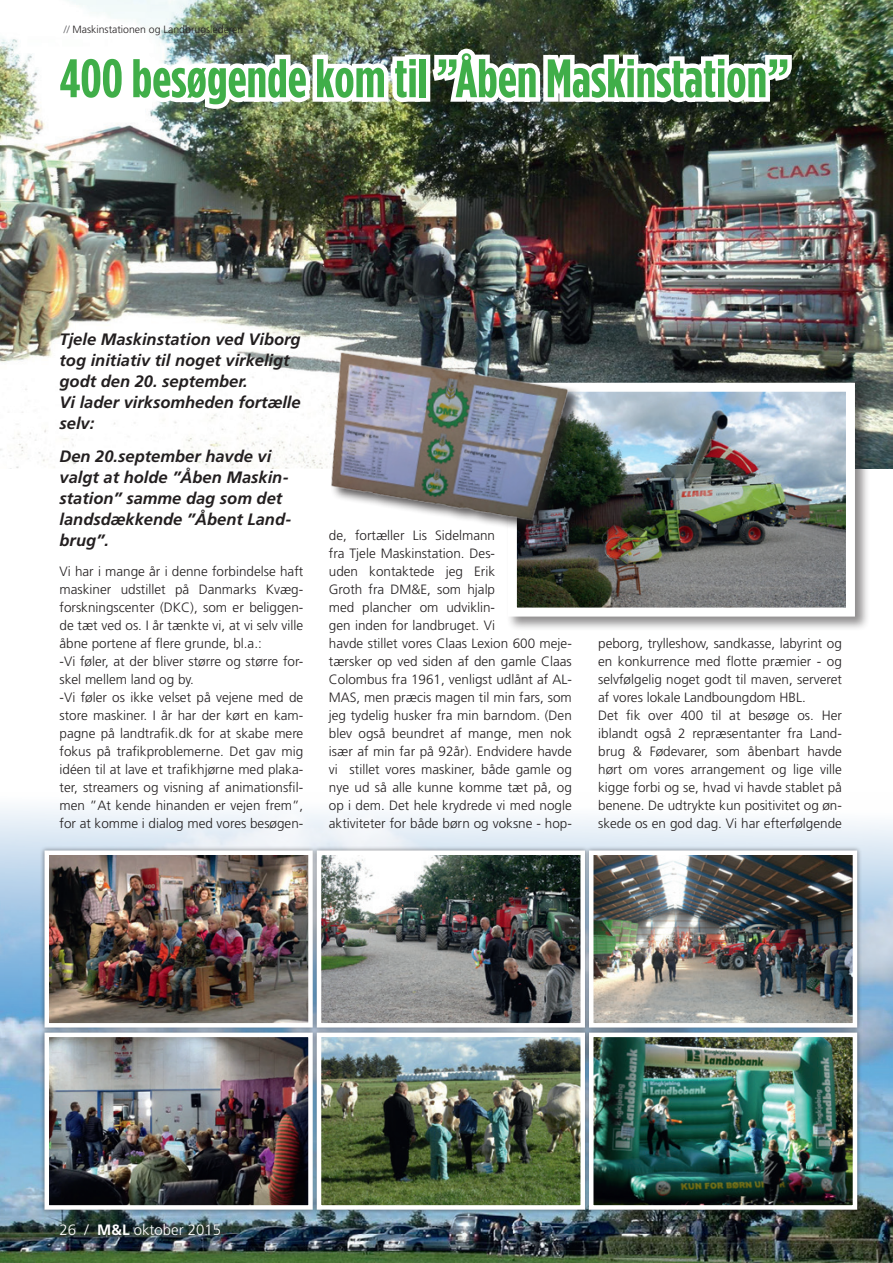
<style>
.page{position:relative;width:893px;height:1263px;background:#fff}
.page>*{position:absolute;margin:0;border:0;box-sizing:border-box;transform-origin:0 0}
.t1{font:700 54px "Gotham Condensed";color:#40ae49}
.t2{font:italic 700 16.5px/21px "Frutiger LT Std";color:#231f20}
.t3{font:300 15px "Frutiger LT Std";color:#fff}
.t4{font:300 13.5px/18px "Frutiger LT Std";color:#231f20}
.t5{font:300 10.5px "Frutiger LT Std";color:#231f20}
.s1{color:#636366}
.s2{font-weight:700}
</style>
<div class="page">
<img style="left:0;top:807px;width:893px;height:456px">
<img style="left:0;top:0;width:893px;height:468px">
<img style="left:51px;top:15px;width:745px;height:115px">
<div style="left:506px;top:381px;width:364px;height:250px;background:#231f20;opacity:.5"></div>
<img style="left:518px;top:393px;width:327px;height:213px">
<div style="left:508px;top:383px;width:347px;height:233px;border:9px solid #fff"></div>
<div style="left:40px;top:846px;width:277px;height:186px;background:#231f20;opacity:.5"></div>
<img style="left:50px;top:855px;width:258px;height:167px">
<div style="left:45px;top:850px;width:268px;height:177px;border:4px solid #fff"></div>
<div style="left:312px;top:846px;width:278px;height:186px;background:#231f20;opacity:.5"></div>
<img style="left:322px;top:855px;width:258px;height:167px">
<div style="left:317px;top:850px;width:268px;height:177px;border:4px solid #fff"></div>
<div style="left:584px;top:846px;width:278px;height:186px;background:#231f20;opacity:.5"></div>
<img style="left:594px;top:855px;width:258px;height:167px">
<div style="left:589px;top:850px;width:268px;height:177px;border:4px solid #fff"></div>
<div style="left:40px;top:1028px;width:277px;height:186px;background:#231f20;opacity:.5"></div>
<img style="left:50px;top:1037px;width:258px;height:168px">
<div style="left:45px;top:1032px;width:268px;height:178px;border:4px solid #fff"></div>
<div style="left:312px;top:1028px;width:278px;height:186px;background:#231f20;opacity:.5"></div>
<img style="left:322px;top:1037px;width:258px;height:168px">
<div style="left:317px;top:1032px;width:268px;height:178px;border:4px solid #fff"></div>
<div style="left:584px;top:1028px;width:278px;height:186px;background:#231f20;opacity:.5"></div>
<img style="left:594px;top:1037px;width:258px;height:168px">
<div style="left:589px;top:1032px;width:268px;height:178px;border:4px solid #fff"></div>
<img style="left:310px;top:303px;width:279px;height:255px">
<p class="t5" style="left:64px;top:24px;width:181px"><span class="s1">//</span> Maskinstationen og Landbrugslederen</p>
<h1 class="t1" style="left:60px;top:47px;width:731px">400 besøgende kom til ”Åben Maskinstation”</h1>
<p class="t2" style="left:60px;top:328px;width:243px">Tjele Maskinstation ved Viborg tog initiativ til noget virkeligt godt den 20. september.<br>Vi lader virksomheden fortælle selv:</p>
<p class="t2" style="left:60px;top:446px;width:233px">Den 20.september havde vi valgt at holde ”Åben Maskin&shy;station” samme dag som det landsdækkende ”Åbent Land&shy;brug”.</p>
<p class="t4" style="left:60px;top:563px;width:245px">Vi har i mange år i denne forbindelse haft maskiner udstillet på Danmarks Kvæg&shy;forskningscenter (DKC), som er beliggen&shy;de tæt ved os. I år tænkte vi, at vi selv ville åbne portene af flere grunde, bl.a.:<br>-Vi føler, at der bliver større og større for&shy;skel mellem land og by.<br>-Vi føler os ikke velset på vejene med de store maskiner. I år har der kørt en kam&shy;pagne på landtrafik.dk for at skabe mere fokus på trafikproblemerne. Det gav mig idéen til at lave et trafikhjørne med plaka&shy;ter, streamers og visning af animationsfil&shy;men ”At kende hinanden er vejen frem”, for at komme i dialog med vores besøgen-</p>
<p class="t4" style="left:329px;top:527px;width:245px">de, fortæller Lis Sidelmann<br>fra Tjele Maskinstation. Des-<br>uden kontaktede jeg Erik<br>Groth fra DM&amp;E, som hjalp<br>med plancher om udviklin-<br>gen inden for landbruget. Vi<br>havde stillet vores Claas Lexion 600 meje&shy;tærsker op ved siden af den gamle Claas Colombus fra 1961, venligst udlånt af AL-MAS, men præcis magen til min fars, som jeg tydelig husker fra min barndom. (Den blev også beundret af mange, men nok især af min far på 92år). Endvidere havde vi stillet vores maskiner, både gamle og nye ud så alle kunne komme tæt på, og op i dem. Det hele krydrede vi med nogle aktiviteter for både børn og voksne - hop-</p>
<p class="t4" style="left:598px;top:634px;width:245px">peborg, trylleshow, sandkasse, labyrint og en konkurrence med flotte præmier - og selvfølgelig noget godt til maven, serveret af vores lokale Landboungdom HBL.<br>Det fik over 400 til at besøge os. Her iblandt også 2 repræsentanter fra Land&shy;brug &amp; Fødevarer, som åbenbart havde hørt om vores arrangement og lige ville kigge forbi og se, hvad vi havde stablet på benene. De udtrykte kun positivitet og øn&shy;skede os en god dag. Vi har efterfølgende</p>
<p class="t3" style="left:60px;top:1221px;width:163px">26 / <span class="s2">M&amp;L</span> oktober 2015</p>
</div>
